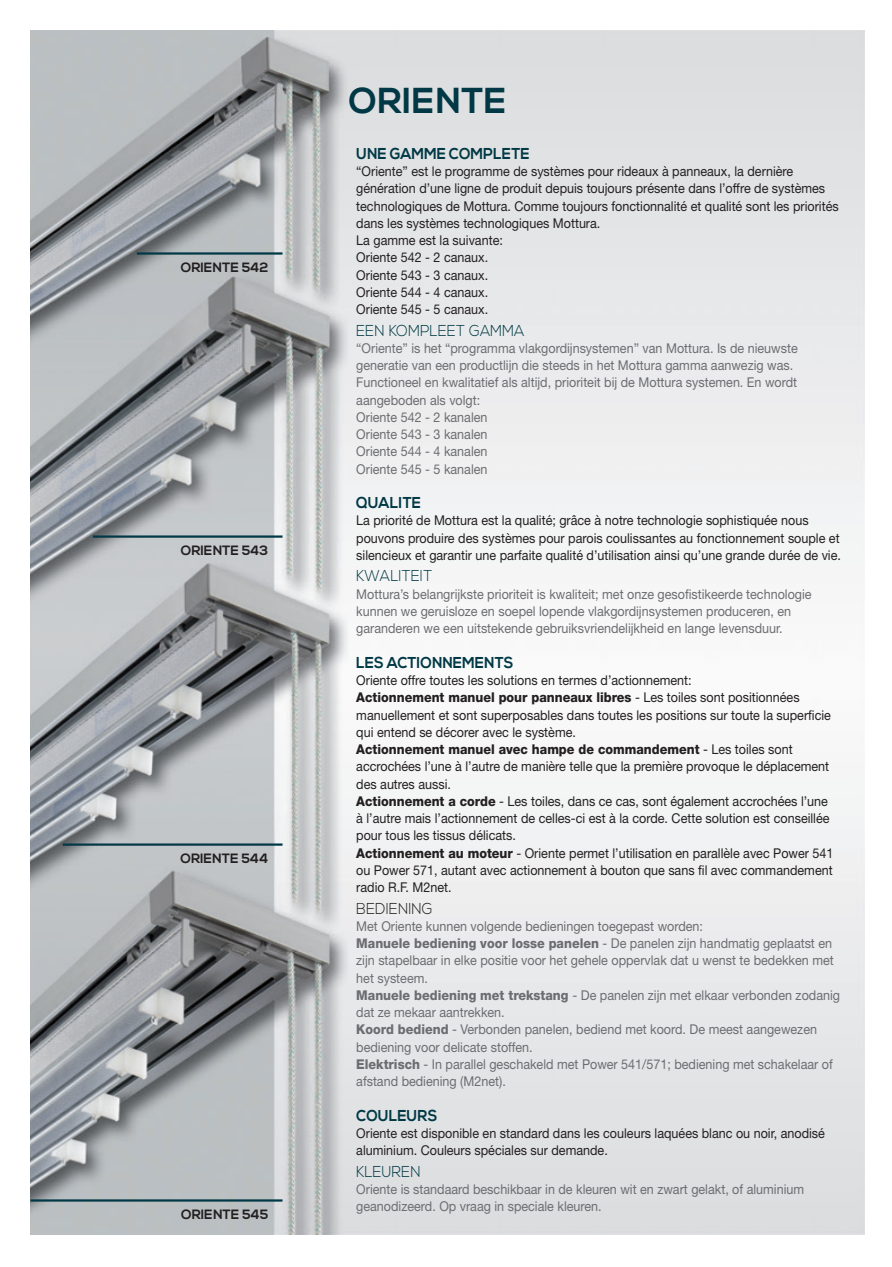
<style>
.page{position:relative;width:892px;height:1267px;background:#fff}
.page>*{position:absolute;margin:0;border:0;box-sizing:border-box;transform-origin:0 0}
.t1{font:700 36px "Nexa";letter-spacing:.01em;color:#003945}
.t2{font:700 15.75px "Nexa";color:#003945;scale:.93 1}
.t3{font:300 15.75px "Nexa";color:#003945;scale:.93 1}
.t4{font:300 15.75px "Nexa";color:#231f20;scale:.93 1}
.t5{font:13.5px/17.2px "Helvetica Neue";color:#231f20;scale:.93 1}
.t6{font:13.5px/17.2px "Helvetica Neue";color:#6c6d70;scale:.93 1}
.t7{font:700 13.5px "Nexa";color:#231f20}
.s1{font-weight:800}
</style>
<div class="page">
<img style="left:30px;top:30px;width:834px;height:1204px">
<hr style="left:137px;top:252px;width:145px;height:3px;background:#003945">
<hr style="left:93px;top:535px;width:189px;height:2px;background:#003945">
<hr style="left:63px;top:843px;width:219px;height:2px;background:#003945">
<hr style="left:30px;top:1199px;width:252px;height:2px;background:#003945">
<p class="t7" style="left:181px;top:259px;width:89px">ORIENTE 542</p>
<p class="t7" style="left:181px;top:542px;width:89px">ORIENTE 543</p>
<p class="t7" style="left:180px;top:850px;width:89px">ORIENTE 544</p>
<p class="t7" style="left:181px;top:1206px;width:89px">ORIENTE 545</p>
<h1 class="t1" style="left:349px;top:79px;width:159px">ORIENTE</h1>
<p class="t2" style="left:356px;top:144px;width:188px">UNE GAMME COMPLETE</p>
<p class="t5" style="left:356px;top:162px;width:520px">“Oriente” est le programme de systèmes pour rideaux à panneaux, la dernière génération d’une ligne de produit depuis toujours présente dans l’offre de systèmes technologiques de Mottura. Comme toujours fonctionnalité et qualité sont les priorités dans les systèmes technologiques Mottura.<br>La gamme est la suivante:<br>Oriente 542 - 2 canaux.<br>Oriente 543 - 3 canaux.<br>Oriente 544 - 4 canaux.<br>Oriente 545 - 5 canaux.</p>
<p class="t3" style="left:356px;top:321px;width:182px">EEN KOMPLEET GAMMA</p>
<p class="t6" style="left:356px;top:339px;width:476px">“Oriente” is het “programma vlakgordijnsystemen” van Mottura. Is de nieuwste generatie van een productlijn die steeds in het Mottura gamma aanwezig was.<br>Functioneel en kwalitatief als altijd, prioriteit bij de Mottura systemen. En wordt aangeboden als volgt:<br>Oriente 542 - 2 kanalen<br>Oriente 543 - 3 kanalen<br>Oriente 544 - 4 kanalen<br>Oriente 545 - 5 kanalen</p>
<p class="t2" style="left:356px;top:493px;width:71px">QUALITE</p>
<p class="t5" style="left:356px;top:512px;width:522px">La priorité de Mottura est la qualité; grâce à notre technologie sophistiquée nous pouvons produire des systèmes pour parois coulissantes au fonctionnement souple et silencieux et garantir une parfaite qualité d’utilisation ainsi qu’une grande durée de vie.</p>
<p class="t3" style="left:356px;top:567px;width:83px">KWALITEIT</p>
<p class="t6" style="left:356px;top:585px;width:491px">Mottura’s belangrijkste prioriteit is kwaliteit; met onze gesofistikeerde technologie kunnen we geruisloze en soepel lopende vlakgordijnsystemen produceren, en garanderen we een uitstekende gebruiksvriendelijkheid en lange levensduur.</p>
<p class="t2" style="left:356px;top:653px;width:170px">LES ACTIONNEMENTS</p>
<p class="t5" style="left:356px;top:671px;width:514px">Oriente offre toutes les solutions en termes d’actionnement:<br><span class="s1">Actionnement manuel pour panneaux libres</span> - Les toiles sont positionnées manuellement et sont superposables dans toutes les positions sur toute la superficie qui entend se décorer avec le système.<br><span class="s1">Actionnement manuel avec hampe de commandement</span> - Les toiles sont accrochées l’une à l’autre de manière telle que la première provoque le déplacement des autres aussi.<br><span class="s1">Actionnement a corde</span> - Les toiles, dans ce cas, sont également accrochées l’une à l’autre mais l’actionnement de celles-ci est à la corde. Cette solution est conseillée pour tous les tissus délicats.<br><span class="s1">Actionnement au moteur</span> - Oriente permet l’utilisation en parallèle avec Power 541 ou Power 571, autant avec actionnement à bouton que sans fil avec commandement radio R.F. M2net.</p>
<p class="t4" style="left:356px;top:899px;width:83px">BEDIENING</p>
<p class="t6" style="left:356px;top:917px;width:521px">Met Oriente kunnen volgende bedieningen toegepast worden:<br><span class="s1">Manuele bediening voor losse panelen</span> - De panelen zijn handmatig geplaatst en zijn stapelbaar in elke positie voor het gehele oppervlak dat u wenst te bedekken met het systeem.<br><span class="s1">Manuele bediening met trekstang</span> - De panelen zijn met elkaar verbonden zodanig dat ze mekaar aantrekken.<br><span class="s1">Koord bediend</span> - Verbonden panelen, bediend met koord. De meest aangewezen bediening voor delicate stoffen.<br><span class="s1">Elektrisch</span> - In parallel geschakeld met Power 541/571; bediening met schakelaar of afstand bediening (M2net).</p>
<p class="t2" style="left:356px;top:1106px;width:89px">COULEURS</p>
<p class="t5" style="left:356px;top:1124px;width:505px">Oriente est disponible en standard dans les couleurs laquées blanc ou noir, anodisé aluminium. Couleurs spéciales sur demande.</p>
<p class="t3" style="left:356px;top:1162px;width:71px">KLEUREN</p>
<p class="t6" style="left:356px;top:1180px;width:483px">Oriente is standaard beschikbaar in de kleuren wit en zwart gelakt, of aluminium geanodizeerd. Op vraag in speciale kleuren.</p>
</div>
